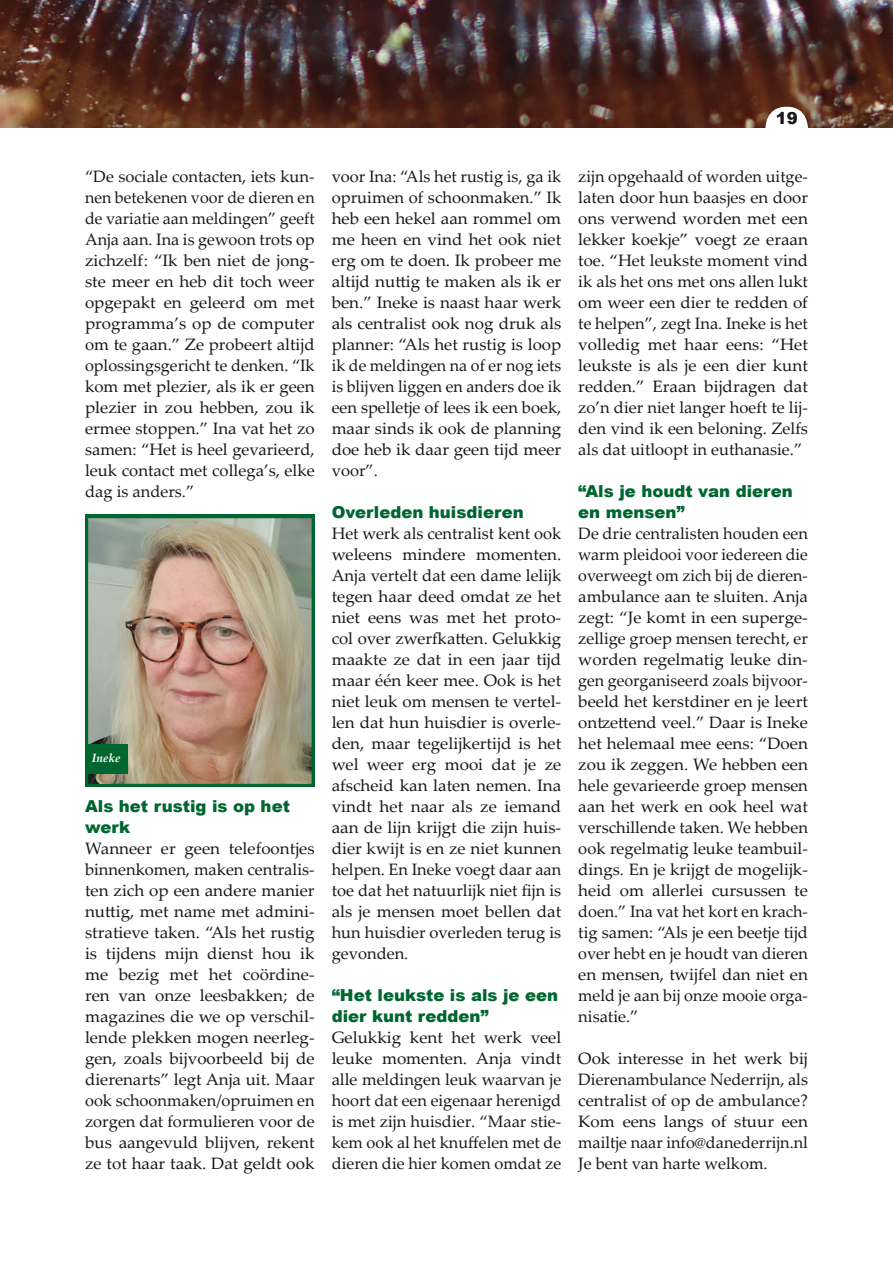
<style>
.page{position:relative;width:893px;height:1263px;background:#fff}
.page>*{position:absolute;margin:0;border:0;box-sizing:border-box;transform-origin:0 0}
.tekst__space_after{font:16.5px/21px "Palatino Linotype";color:#1a171c;text-align:justify}
.tekst{font:16.5px/21px "Palatino Linotype";color:#1a171c;text-align:justify}
.subkop{font:900 16.5px/21px "Arial";color:#006630}
.t1{font:900 16.5px "Arial";color:#1a171c}
.caption_wit{font:italic 700 12px "Palatino Linotype";color:#fff}
</style>
<div class="page">
<img style="left:0;top:0;width:893px;height:128px">
<img style="left:85px;top:514px;width:230px;height:273px">
<div style="left:85px;top:744px;width:43px;height:30px;background:#006630"></div>
<svg style="left:765px;top:107px;width:43px;height:21px"></svg>
<p class="t1" style="left:776px;top:106px;width:24px">19</p>
<p class="tekst__space_after" style="left:85px;top:165px;width:231px">“De sociale contacten, iets kun&shy;nen betekenen voor de dieren en de variatie aan meldingen” geeft Anja aan. Ina is gewoon trots op zichzelf: “Ik ben niet de jong&shy;ste meer en heb dit toch weer opgepakt en geleerd om met programma’s op de computer om te gaan.” Ze probeert altijd oplossingsgericht te denken. “Ik kom met plezier, als ik er geen plezier in zou hebben, zou ik ermee stoppen.” Ina vat het zo samen: “Het is heel gevarieerd, leuk contact met collega’s, elke dag is anders.”</p>
<p class="caption_wit" style="left:92px;top:749px;width:30px">Ineke</p>
<p class="subkop" style="left:85px;top:795px;width:206px">Als het rustig is op het werk</p>
<p class="tekst__space_after" style="left:85px;top:837px;width:231px">Wanneer er geen telefoontjes binnenkomen, maken centralis&shy;ten zich op een andere manier nuttig, met name met admini&shy;stratieve taken. “Als het rustig is tijdens mijn dienst hou ik me bezig met het coördine&shy;ren van onze leesbakken; de magazines die we op verschil&shy;lende plekken mogen neerleg&shy;gen, zoals bijvoorbeeld bij de dierenarts” legt Anja uit. Maar ook schoonmaken/opruimen en zorgen dat formulieren voor de bus aangevuld blijven, rekent ze tot haar taak. Dat geldt ook</p>
<p class="tekst__space_after" style="left:332px;top:165px;width:231px">voor Ina: “Als het rustig is, ga ik opruimen of schoonmaken.” Ik heb een hekel aan rommel om me heen en vind het ook niet erg om te doen. Ik probeer me altijd nuttig te maken als ik er ben.” Ineke is naast haar werk als centralist ook nog druk als planner: “Als het rustig is loop ik de meldingen na of er nog iets is blijven liggen en anders doe ik een spelletje of lees ik een boek, maar sinds ik ook de planning doe heb ik daar geen tijd meer voor”.</p>
<p class="subkop" style="left:332px;top:501px;width:193px">Overleden huisdieren</p>
<p class="tekst__space_after" style="left:332px;top:522px;width:231px">Het werk als centralist kent ook weleens mindere momenten.<br>Anja vertelt dat een dame lelijk tegen haar deed omdat ze het niet eens was met het proto&shy;col over zwerfkatten. Gelukkig maakte ze dat in een jaar tijd maar één keer mee. Ook is het niet leuk om mensen te vertel&shy;len dat hun huisdier is overle&shy;den, maar tegelijkertijd is het wel weer erg mooi dat je ze afscheid kan laten nemen. Ina vindt het naar als ze iemand aan de lijn krijgt die zijn huis&shy;dier kwijt is en ze niet kunnen helpen. En Ineke voegt daar aan toe dat het natuurlijk niet fijn is als je mensen moet bellen dat hun huisdier overleden terug is gevonden.</p>
<p class="subkop" style="left:332px;top:984px;width:228px">“Het leukste is als je een dier kunt redden”</p>
<p class="tekst__space_after" style="left:332px;top:1026px;width:231px">Gelukkig kent het werk veel leuke momenten. Anja vindt alle meldingen leuk waarvan je hoort dat een eigenaar herenigd is met zijn huisdier. “Maar stie&shy;kem ook al het knuffelen met de dieren die hier komen omdat ze</p>
<p class="tekst__space_after" style="left:578px;top:165px;width:231px">zijn opgehaald of worden uitge&shy;laten door hun baasjes en door ons verwend worden met een lekker koekje” voegt ze eraan toe. “Het leukste moment vind ik als het ons met ons allen lukt om weer een dier te redden of te helpen”, zegt Ina. Ineke is het volledig met haar eens: “Het leukste is als je een dier kunt redden.” Eraan bijdragen dat zo’n dier niet langer hoeft te lij&shy;den vind ik een beloning. Zelfs als dat uitloopt in euthanasie.”</p>
<p class="subkop" style="left:578px;top:480px;width:216px">“Als je houdt van dieren en mensen”</p>
<p class="tekst__space_after" style="left:578px;top:522px;width:231px">De drie centralisten houden een warm pleidooi voor iedereen die overweegt om zich bij de dieren&shy;ambulance aan te sluiten. Anja zegt: “Je komt in een superge&shy;zellige groep mensen terecht, er worden regelmatig leuke din&shy;gen georganiseerd zoals bijvoor&shy;beeld het kerstdiner en je leert ontzettend veel.” Daar is Ineke het helemaal mee eens: “Doen zou ik zeggen. We hebben een hele gevarieerde groep mensen aan het werk en ook heel wat verschillende taken. We hebben ook regelmatig leuke teambuil&shy;dings. En je krijgt de mogelijk&shy;heid om allerlei cursussen te doen.” Ina vat het kort en krach&shy;tig samen: “Als je een beetje tijd over hebt en je houdt van dieren en mensen, twijfel dan niet en meld je aan bij onze mooie orga&shy;nisatie.”</p>
<p class="tekst" style="left:578px;top:1047px;width:231px">Ook interesse in het werk bij Dierenambulance Nederrijn, als centralist of op de ambulance?<br>Kom eens langs of stuur een mailtje naar info@danederrijn.nl</p>
<p class="tekst__space_after" style="left:578px;top:1152px;width:191px">Je bent van harte welkom.</p>
</div>
